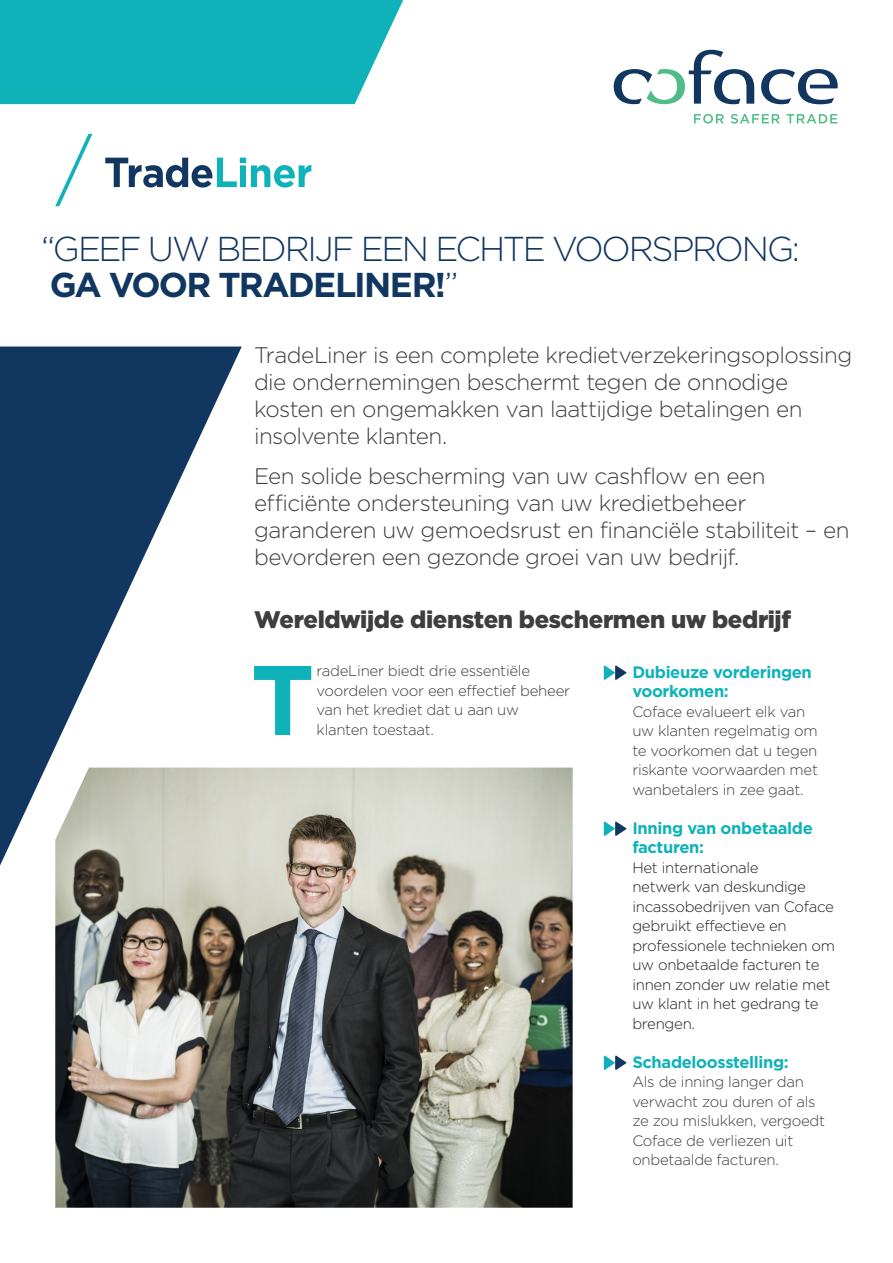
<style>
.page{position:relative;width:893px;height:1263px;background:#fff}
.page>*{position:absolute;margin:0;border:0;box-sizing:border-box;transform-origin:0 0}
.t1{font:700 98.55px "Gotham";color:#0eb2b8}
.t2{font:300 34.5px "Gotham";letter-spacing:-.065em;color:#113761}
.t3{font:700 34.5px "Gotham";letter-spacing:-.05em;color:#113761}
.t4{font:900 24px "Gotham";letter-spacing:-.015em;color:#3e3e3f}
.t5{font:300 22.5px/27px "Gotham";letter-spacing:-.025em;color:#3e3e3f}
.t6{font:700 16.5px/19.5px "Gotham";letter-spacing:-.02em;color:#0eb2b8}
.t7{font:300 15px/19.5px "Gotham";letter-spacing:-.02em;color:#3e3e3f}
.t8{font:300 15px/19.5px "Gotham";letter-spacing:-.02em;color:#231f20}
.s1{font-weight:300}
</style>
<div class="page">
<svg style="left:0;top:346px;width:242px;height:519px;fill:#113761"></svg>
<div style="left:0;top:0;width:403px;height:104px;background:#0eb2b8"></div>
<svg style="left:604px;top:665px;width:22px;height:15px"></svg>
<svg style="left:604px;top:821px;width:22px;height:15px"></svg>
<svg style="left:604px;top:1055px;width:22px;height:15px"></svg>
<img style="left:55px;top:767px;width:518px;height:441px">
<svg style="left:55px;top:134px;width:37px;height:72px"></svg>
<svg style="left:105px;top:158px;width:206px;height:30px"></svg>
<svg style="left:761px;top:69px;width:77px;height:35px"></svg>
<svg style="left:614px;top:50px;width:140px;height:54px"></svg>
<svg style="left:694px;top:114px;width:30px;height:10px"></svg>
<svg style="left:731px;top:114px;width:49px;height:10px"></svg>
<svg style="left:787px;top:114px;width:50px;height:9px"></svg>
<p class="t2" style="left:41px;top:230px;width:760px">“GEEF UW BEDRIJF EEN ECHTE VOORSPRONG:</p>
<p class="t3" style="left:50px;top:265px;width:411px">GA VOOR TRADELINER!<span class="s1">”</span></p>
<p class="t5" style="left:254px;top:341px;width:600px">TradeLiner is een complete kredietverzekeringsoplossing die ondernemingen beschermt tegen de onnodige kosten en ongemakken van laattijdige betalingen en insolvente klanten.</p>
<p class="t5" style="left:254px;top:463px;width:597px">Een solide bescherming van uw cashflow en een efficiënte ondersteuning van uw kredietbeheer garanderen uw gemoedsrust en financiële stabiliteit – en bevorderen een gezonde groei van uw bedrijf.</p>
<p class="t4" style="left:254px;top:605px;width:539px">Wereldwijde diensten beschermen uw bedrijf</p>
<p class="t6" style="left:632px;top:662px;width:181px">Dubieuze vorderingen voorkomen:</p>
<p class="t7" style="left:632px;top:701px;width:187px">Coface evalueert elk van uw klanten regelmatig om te voorkomen dat u tegen riskante voorwaarden met wanbetalers in zee gaat.</p>
<p class="t6" style="left:632px;top:818px;width:182px">Inning van onbetaalde facturen:</p>
<p class="t8" style="left:632px;top:857px;width:204px">Het internationale<br>netwerk van deskundige incassobedrijven van Coface gebruikt effectieve en professionele technieken om uw onbetaalde facturen te innen zonder uw relatie met uw klant in het gedrang te brengen.</p>
<p class="t6" style="left:632px;top:1052px;width:158px">Schadeloosstelling:</p>
<p class="t7" style="left:632px;top:1072px;width:194px">Als de inning langer dan verwacht zou duren of als ze zou mislukken, vergoedt<br>Coface de verliezen uit onbetaalde facturen.</p>
<p class="t1" style="left:251px;top:643px;width:65px">T</p>
<p class="t7" style="left:317px;top:661px;width:255px">radeLiner biedt drie essentiële voordelen voor een effectief beheer van het krediet dat u aan uw klanten toestaat.</p>
</div>
